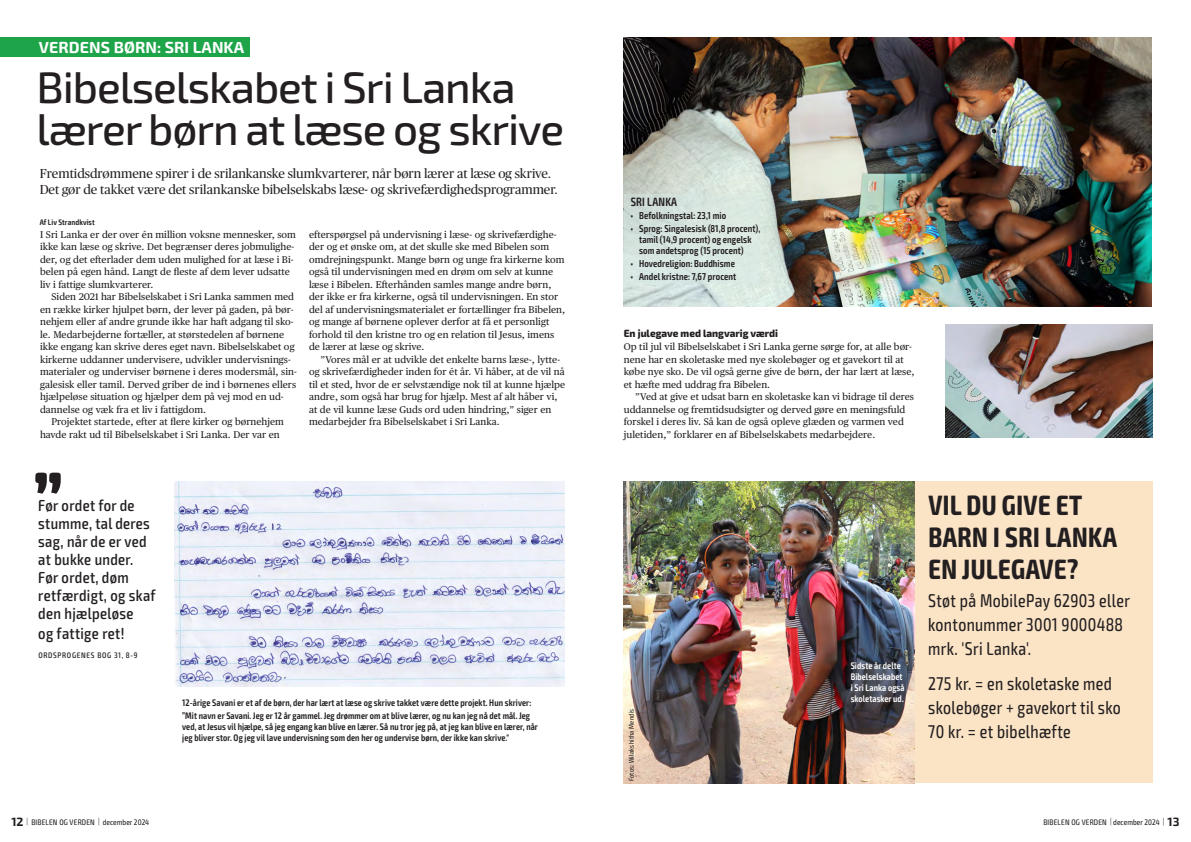
<style>
.page{position:relative;width:1191px;height:842px;background:#fff}
.page>*{position:absolute;margin:0;border:0;box-sizing:border-box;transform-origin:0 0}
.Rubrik{font:600 expanded 83.7px "Exo 2";color:#231f20;scale:1.1 1}
.Rubrik-2{font:500 44px/41.8px "Exo 2";letter-spacing:-.025em;color:#231f20}
.Faktatekst_billedtekst{font:700 condensed 28px/32px "Exo 2";letter-spacing:.02em;color:#231f20;scale:.94 1}
.Faktatekst_billedtekst-2{font:condensed 18.5px/23.8px "Exo 2";letter-spacing:.02em;color:#231f20;scale:.94 1}
.Citat{font:500 condensed 16px/18px "Exo 2";letter-spacing:.02em;color:#231f20}
.Brødtekst{font:700 16px "Exo 2";letter-spacing:.005em;color:#fff}
.Ny_indledning{font:13px/16px "Publico";color:#231f20}
.Faktatekst_billedtekst-3{font:600 condensed 12px "Exo 2";letter-spacing:.02em;color:#231f20;scale:.94 1}
.Mellemrubrik{font:800 10.5px "Exo 2";color:#231f20;scale:.94 1}
.Faktatekst_billedtekst-4{font:600 condensed 10px/11px "Exo 2";letter-spacing:.01em;color:#231f20;scale:.94 1}
.Brødtekst-2{font:9.8px/12.5px "Publico Text";letter-spacing:.005em;color:#231f20}
.Brødtekst_u_indryk{font:9.8px/12.5px "Publico Text";letter-spacing:.005em;color:#231f20}
.Faktatekst_billedtekst-5{font:600 condensed 9.5px/11px "Exo 2";letter-spacing:.01em;color:#231f20;scale:.94 1}
.Faktatekst_billedtekst-6{font:600 condensed 9.5px/11px "Exo 2";letter-spacing:.01em;color:#fff;scale:.94 1}
.t1{font:condensed 8px "Exo 2";letter-spacing:.025em;color:#231f20}
.Citeret{font:500 condensed 8px "Exo 2";letter-spacing:.09em;color:#231f20}
.Byline{font:600 condensed 8px "Exo 2";letter-spacing:.01em;color:#231f20}
.Fotobyline{font:condensed 7px "Exo 2";letter-spacing:.025em;color:#231f20}
.s1{font-weight:700;font-stretch:normal;font-size:12px}
.s2{font-weight:300}
</style>
<div class="page">
<img style="left:624px;top:38px;width:527px;height:268px">
<div style="left:624px;top:194px;width:136px;height:89px;background:#d7e8e5"></div>
<div style="left:873px;top:481px;width:279px;height:302px;background:#fbe4c6"></div>
<img style="left:624px;top:482px;width:290px;height:301px">
<img style="left:946px;top:325px;width:206px;height:113px">
<img style="left:175px;top:481px;width:390px;height:205px">
<div style="left:0;top:38px;width:249px;height:19px;background:#1fa549"></div>
<p class="Brødtekst" style="left:39px;top:35px;width:207px">VERDENS BØRN: SRI LANKA</p>
<p class="Rubrik-2" style="left:37px;top:65px;width:529px">Bibelselskabet i Sri Lanka lærer børn at læse og skrive</p>
<p class="Ny_indledning" style="left:40px;top:165px;width:519px">Fremtidsdrømmene spirer i de srilankanske slumkvarterer, når børn lærer at læse og skrive.<br>Det gør de takket være det srilankanske bibelselskabs læse- og skrivefærdighedsprogrammer.</p>
<p class="Byline" style="left:40px;top:217px;width:57px">Af Liv Strandkvist</p>
<p class="Brødtekst_u_indryk" style="left:40px;top:228px;width:257px">I Sri Lanka er der over én million voksne mennesker, som ikke kan læse og skrive. Det begrænser deres jobmulighe&shy;der, og det efterlader dem uden mulighed for at læse i Bi&shy;belen på egen hånd. Langt de fleste af dem lever udsatte liv i fattige slumkvarterer.</p>
<p class="Brødtekst-2" style="left:40px;top:290px;width:258px;text-indent:11px">Siden 2021 har Bibelselskabet i Sri Lanka sammen med en række kirker hjulpet børn, der lever på gaden, på bør&shy;nehjem eller af andre grunde ikke har haft adgang til sko&shy;le. Medarbejderne fortæller, at størstedelen af børnene ikke engang kan skrive deres eget navn. Bibelselskabet og kirkerne uddanner undervisere, udvikler undervisnings&shy;materialer og underviser børnene i deres modersmål, sin&shy;galesisk eller tamil. Derved griber de ind i børnenes ellers hjælpeløse situation og hjælper dem på vej mod en ud&shy;dannelse og væk fra et liv i fattigdom.</p>
<p class="Brødtekst-2" style="left:40px;top:415px;width:245px;text-indent:11px">Projektet startede, efter at flere kirker og børnehjem havde rakt ud til Bibelselskabet i Sri Lanka. Der var en</p>
<p class="Brødtekst-2" style="left:309px;top:228px;width:258px">efterspørgsel på undervisning i læse- og skrivefærdighe&shy;der og et ønske om, at det skulle ske med Bibelen som omdrejningspunkt. Mange børn og unge fra kirkerne kom også til undervisningen med en drøm om selv at kunne læse i Bibelen. Efterhånden samles mange andre børn, der ikke er fra kirkerne, også til undervisningen. En stor del af undervisningsmaterialet er fortællinger fra Bibelen, og mange af børnene oplever derfor at få et personligt forhold til den kristne tro og en relation til Jesus, imens de lærer at læse og skrive.</p>
<p class="Brødtekst-2" style="left:309px;top:353px;width:258px;text-indent:11px">”Vores mål er at udvikle det enkelte barns læse-, lytte&shy;og skrivefærdigheder inden for ét år. Vi håber, at de vil nå til et sted, hvor de er selvstændige nok til at kunne hjælpe andre, som også har brug for hjælp. Mest af alt håber vi, at de vil kunne læse Guds ord uden hindring,” siger en medarbejder fra Bibelselskabet i Sri Lanka.</p>
<p class="Rubrik" style="left:30px;top:454px;width:36px">’’</p>
<p class="Citat" style="left:38px;top:497px;width:113px">Før ordet for de stumme, tal deres</p>
<p class="Citat" style="left:38px;top:533px;width:110px">sag, når de er ved</p>
<p class="Citat" style="left:38px;top:551px;width:97px">at bukke under.</p>
<p class="Citat" style="left:38px;top:569px;width:92px">Før ordet, døm</p>
<p class="Citat" style="left:38px;top:587px;width:119px">retfærdigt, og skaf</p>
<p class="Citat" style="left:38px;top:605px;width:97px">den hjælpeløse</p>
<p class="Citat" style="left:38px;top:624px;width:88px">og fattige ret!</p>
<p class="Citeret" style="left:38px;top:650px;width:101px">ORDSPROGENES BOG 31, 8-9</p>
<p class="Faktatekst_billedtekst-5" style="left:182px;top:698px;width:373px">12-årige Savani er et af de børn, der har lært at læse og skrive takket være dette projekt. Hun skriver:</p>
<p class="Faktatekst_billedtekst-5" style="left:182px;top:710px;width:380px">”Mit navn er Savani. Jeg er 12 år gammel. Jeg drømmer om at blive lærer, og nu kan jeg nå det mål. Jeg ved, at Jesus vil hjælpe, så jeg engang kan blive en lærer. Så nu tror jeg på, at jeg kan blive en lærer, når jeg bliver stor. Og jeg vil lave undervisning som den her og undervise børn, der ikke kan skrive."</p>
<p class="Faktatekst_billedtekst-3" style="left:630px;top:195px;width:51px">SRI LANKA</p>
<p class="Faktatekst_billedtekst-4" style="left:630px;top:210px;width:103px">• Befolkningstal: 23,1 mio</p>
<p class="Faktatekst_billedtekst-4" style="left:639px;top:223px;width:130px;text-indent:-9px">• Sprog: Singalesisk (81,8 procent), tamil (14,9 procent) og engelsk som andetsprog (15 procent)</p>
<p class="Faktatekst_billedtekst-4" style="left:630px;top:258px;width:112px">• Hovedreligion: Buddhisme</p>
<p class="Faktatekst_billedtekst-4" style="left:630px;top:271px;width:114px">• Andel kristne: 7,67 procent</p>
<p class="Mellemrubrik" style="left:624px;top:325px;width:166px">En julegave med langvarig værdi</p>
<p class="Brødtekst_u_indryk" style="left:624px;top:340px;width:292px">Op til jul vil Bibelselskabet i Sri Lanka gerne sørge for, at alle bør&shy;nene har en skoletaske med nye skolebøger og et gavekort til at købe nye sko. De vil også gerne give de børn, der har lært at læse, et hæfte med uddrag fra Bibelen.</p>
<p class="Brødtekst-2" style="left:624px;top:390px;width:292px;text-indent:11px">”Ved at give et udsat barn en skoletaske kan vi bidrage til deres uddannelse og fremtidsudsigter og derved gøre en meningsfuld forskel i deres liv. Så kan de også opleve glæden og varmen ved juletiden,” forklarer en af Bibelselskabets medarbejdere.</p>
<p class="Fotobyline" style="left:627px;top:781px;width:74px;rotate:-90deg">Fotos: Wilakshitha Mendis</p>
<p class="Faktatekst_billedtekst-6" style="left:850px;top:660px;width:59px">Sidste år delte<br>Bibelselskabet i Sri Lanka også skoletasker ud.</p>
<p class="Faktatekst_billedtekst" style="left:928px;top:490px;width:165px">VIL DU GIVE ET</p>
<p class="Faktatekst_billedtekst" style="left:928px;top:522px;width:202px">BARN I SRI LANKA<br>EN JULEGAVE?</p>
<p class="Faktatekst_billedtekst-2" style="left:928px;top:589px;width:216px">Støt på MobilePay 62903 eller kontonummer 3001 9000488 mrk. 'Sri Lanka'.</p>
<p class="Faktatekst_billedtekst-2" style="left:928px;top:672px;width:206px">275 kr. = en skoletaske med skolebøger + gavekort til sko</p>
<p class="Faktatekst_billedtekst-2" style="left:928px;top:720px;width:153px">70 kr. = et bibelhæfte</p>
<p class="t1" style="left:11px;top:818px;width:139px"><span class="s1">12</span> <span class="s2">|</span> BIBELEN OG VERDEN <span class="s2">|</span> december 2024</p>
<p class="t1" style="left:1043px;top:818px;width:138px">BIBELEN OG VERDEN <span class="s2">|</span> december 2024 <span class="s2">|</span> <span class="s1">13</span></p>
</div>
